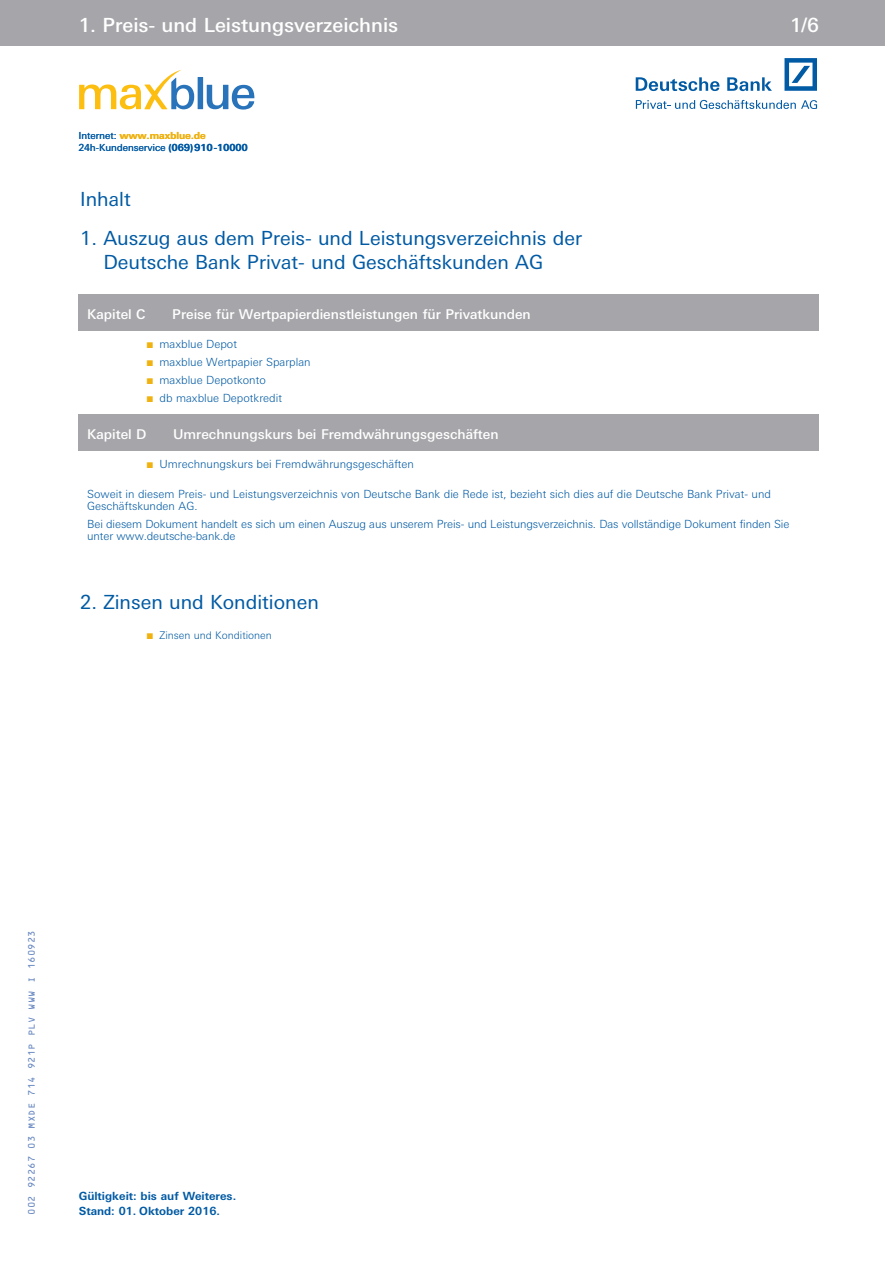
<style>
.page{position:relative;width:885px;height:1263px;background:#fff}
.page>*{position:absolute;margin:0;border:0;box-sizing:border-box;transform-origin:0 0}
.t1{font:19.5px/24px "Deu Ba Univers";color:#015aa4}
.t2{font:500 19.5px "Deu Ba Univers";color:#fff}
.t3{font:500 13.5px "Deu Ba Univers";color:#fff}
.t4{font:300 11.25px/12px "Deu Ba Univers";color:#015aa4}
.t5{font:700 11.25px "Deu Ba Univers";color:#015aa4}
.t6{font:300 10.5px "Deu Ba Univers";color:#015aa4}
.t7{font:9.75px/12px "Deu Ba Univers";color:#015aa4}
.t8{font:9px "OCRB";color:#6787c1}
.s1{font-weight:700;color:#efb211}
.s2{font-weight:700}
.s3{color:#efb211}
</style>
<div class="page">
<div style="left:79px;top:294px;width:740px;height:36px;background:#a6a6aa"></div>
<div style="left:79px;top:414px;width:740px;height:36px;background:#a6a6aa"></div>
<svg style="left:635px;top:77px;width:84px;height:14px"></svg>
<svg style="left:727px;top:77px;width:44px;height:14px"></svg>
<svg style="left:784px;top:58px;width:32px;height:33px"></svg>
<svg style="left:635px;top:100px;width:160px;height:9px"></svg>
<svg style="left:801px;top:100px;width:16px;height:9px"></svg>
<div style="left:0;top:0;width:884px;height:45px;background:#a6a6aa"></div>
<svg style="left:79px;top:70px;width:175px;height:40px"></svg>
<h1 class="t2" style="left:79px;top:14px;width:321px">1. Preis- und Leistungsverzeichnis</h1>
<h1 class="t2" style="left:789px;top:14px;width:30px">1/6</h1>
<h1 class="t2" style="left:807px;top:14px;width:13px">3</h1>
<p class="t7" style="left:79px;top:129px;width:171px">Internet: <span class="s1">www.maxblue.de<br></span>24h-Kundenservice <span class="s2">(069)910-10000</span></p>
<h1 class="t1" style="left:80px;top:187px;width:52px">Inhalt</h1>
<h1 class="t1" style="left:103px;top:226px;width:480px;text-indent:-23px">1. Auszug aus dem Preis- und Leistungsverzeichnis der<br>Deutsche Bank Privat- und Geschäftskunden AG</h1>
<p class="t3" style="left:87px;top:306px;width:60px">Kapitel C</p>
<p class="t3" style="left:172px;top:306px;width:360px">Preise für Wertpapierdienstleistungen für Privatkunden</p>
<p class="t4" style="left:147px;top:338px;width:92px"><span class="s3">■</span> maxblue Depot</p>
<p class="t4" style="left:147px;top:356px;width:165px"><span class="s3">■</span> maxblue Wertpapier Sparplan</p>
<p class="t4" style="left:147px;top:374px;width:120px"><span class="s3">■</span> maxblue Depotkonto</p>
<p class="t4" style="left:147px;top:392px;width:137px"><span class="s3">■</span> db maxblue Depotkredit</p>
<p class="t3" style="left:87px;top:426px;width:61px">Kapitel D</p>
<p class="t3" style="left:173px;top:426px;width:327px">Umrechnungskurs bei Fremdwährungsgeschäften</p>
<p class="t4" style="left:147px;top:458px;width:269px"><span class="s3">■</span> Umrechnungskurs bei Fremdwährungsgeschäften</p>
<p class="t4" style="left:87px;top:488px;width:685px">Soweit in diesem Preis- und Leistungsverzeichnis von Deutsche Bank die Rede ist, bezieht sich dies auf die Deutsche Bank Privat- und<br>Geschäftskunden AG.</p>
<p class="t4" style="left:87px;top:518px;width:703px">Bei diesem Dokument handelt es sich um einen Auszug aus unserem Preis- und Leistungsverzeichnis. Das vollständige Dokument finden Sie unter www.deutsche-bank.de</p>
<h1 class="t1" style="left:80px;top:590px;width:240px">2. Zinsen und Konditionen</h1>
<p class="t6" style="left:147px;top:629px;width:127px"><span class="s3">■</span> Zinsen und Konditionen</p>
<p class="t8" style="left:27px;top:969px;width:40px;rotate:-90deg">160923</p>
<p class="t8" style="left:27px;top:1215px;width:240px;rotate:-90deg">002 92267 03 MXDE 714 921P PLV WWW I</p>
<p class="t5" style="left:79px;top:1189px;width:159px">Gültigkeit: bis auf Weiteres.</p>
<p class="t5" style="left:79px;top:1204px;width:143px">Stand: 01. Oktober 2016.</p>
</div>
